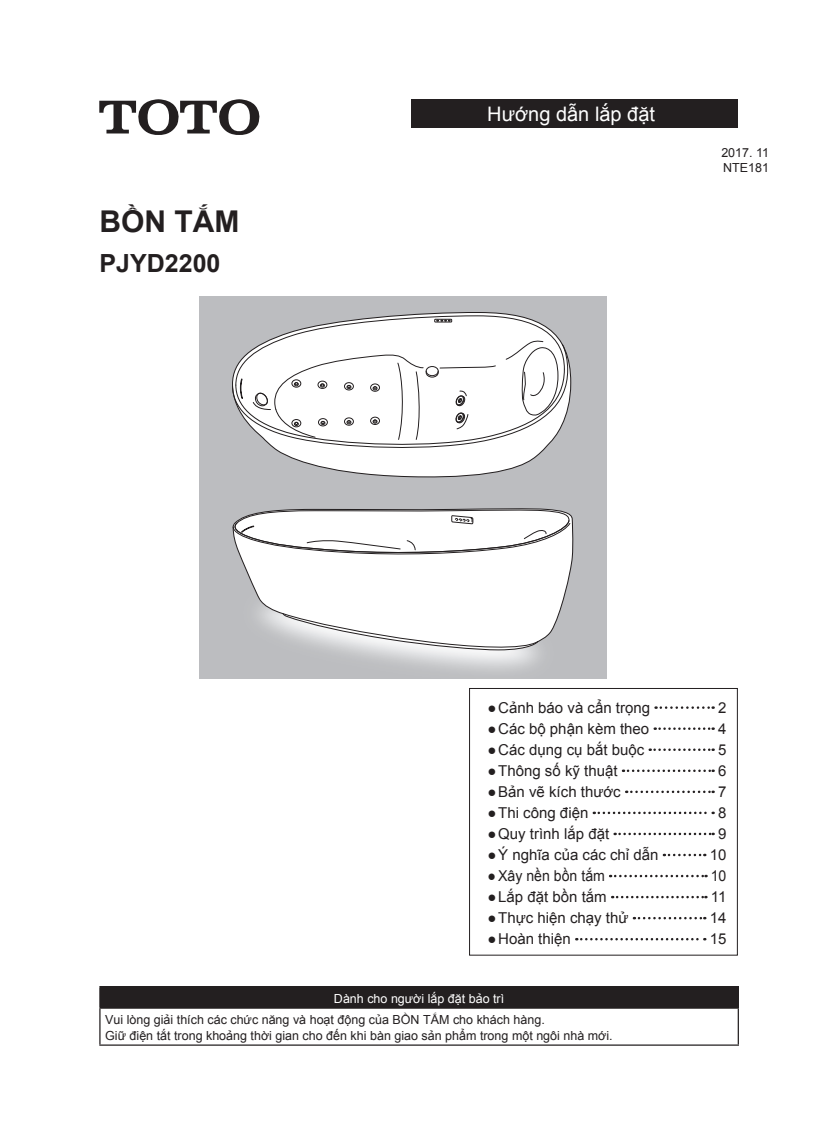
<style>
.page{position:relative;width:837px;height:1145px;background:#fff}
.page>*{position:absolute;margin:0;border:0;box-sizing:border-box;transform-origin:0 0}
.t1{font:700 30px "Arial";color:#231f20}
.t2{font:700 25px "Arial";color:#231f20}
.t3{font:20px "Arial";color:#fff}
.t4{font:15px "Arial";color:#231f20}
.t5{font:15px "Arial";color:#231f20;scale:.94 1}
.t6{font:12.5px/15.6px "Arial";color:#231f20}
.t7{font:12.5px "Arial";color:#fff}
</style>
<div class="page">
<div style="left:411px;top:99px;width:326px;height:29px;background:#231f20"></div>
<div style="left:100px;top:986px;width:638px;height:22px;background:#231f20"></div>
<hr style="left:99px;top:1007px;width:639px;height:1px;background:#231f20">
<hr style="left:99px;top:986px;width:639px;height:1px;background:#231f20">
<svg style="left:99px;top:987px;width:1px;height:20px"></svg>
<hr style="left:99px;top:1008px;width:1px;height:36px;background:#231f20">
<hr style="left:737px;top:1008px;width:1px;height:36px;background:#231f20">
<hr style="left:99px;top:1044px;width:639px;height:1px;background:#231f20">
<svg style="left:99px;top:99px;width:161px;height:36px"></svg>
<div style="left:198px;top:296px;width:408px;height:383px;background:#bcbdc0"></div>
<img style="left:385px;top:651px;width:155px;height:20px">
<svg style="left:341px;top:651px;width:197px;height:8px"></svg>
<svg style="left:279px;top:312px;width:292px;height:166px"></svg>
<svg style="left:232px;top:315px;width:336px;height:137px;background:#eaeaea"></svg>
<svg style="left:232px;top:508px;width:342px;height:143px;background:#ebebeb"></svg>
<svg style="left:655px;top:706px;width:58px;height:3px"></svg>
<svg style="left:654px;top:727px;width:59px;height:3px"></svg>
<svg style="left:649px;top:748px;width:64px;height:3px"></svg>
<svg style="left:622px;top:769px;width:91px;height:3px"></svg>
<svg style="left:626px;top:790px;width:87px;height:3px"></svg>
<svg style="left:593px;top:811px;width:120px;height:3px"></svg>
<svg style="left:614px;top:832px;width:99px;height:3px"></svg>
<svg style="left:663px;top:853px;width:42px;height:3px"></svg>
<svg style="left:610px;top:874px;width:96px;height:3px"></svg>
<svg style="left:612px;top:895px;width:94px;height:3px"></svg>
<svg style="left:633px;top:917px;width:72px;height:2px"></svg>
<svg style="left:576px;top:938px;width:129px;height:2px"></svg>
<div style="left:469px;top:688px;width:268px;height:267px;border:1px solid #231f20"></div>
<h1 class="t1" style="left:99px;top:201px;width:141px">BỒN TẮM</h1>
<h2 class="t2" style="left:99px;top:247px;width:122px">PJYD2200</h2>
<h3 class="t3" style="left:487px;top:100px;width:169px">Hướng dẫn lắp đặt</h3>
<p class="t6" style="left:721px;top:145px;width:49px">2017. 11<br>NTE181</p>
<p class="t4" style="left:487px;top:697px;width:164px">●Cảnh báo và cẩn trọng</p>
<p class="t4" style="left:717px;top:697px;width:10px">2</p>
<p class="t4" style="left:487px;top:718px;width:163px">●Các bộ phận kèm theo</p>
<p class="t4" style="left:717px;top:718px;width:10px">4</p>
<p class="t4" style="left:487px;top:739px;width:158px">●Các dụng cụ bắt buộc</p>
<p class="t4" style="left:717px;top:739px;width:10px">5</p>
<p class="t4" style="left:487px;top:760px;width:131px">●Thông số kỹ thuật</p>
<p class="t4" style="left:717px;top:760px;width:10px">6</p>
<p class="t4" style="left:487px;top:781px;width:135px">●Bản vẽ kích thước</p>
<p class="t4" style="left:717px;top:781px;width:10px">7</p>
<p class="t4" style="left:487px;top:802px;width:102px">●Thi công điện</p>
<p class="t4" style="left:717px;top:802px;width:10px">8</p>
<p class="t4" style="left:487px;top:823px;width:123px">●Quy trình lắp đặt</p>
<p class="t4" style="left:717px;top:823px;width:10px">9</p>
<p class="t4" style="left:487px;top:845px;width:172px">●Ý nghĩa của các chỉ dẫn</p>
<p class="t4" style="left:709px;top:845px;width:18px">10</p>
<p class="t5" style="left:487px;top:866px;width:126px">● Xây nền bồn tắm</p>
<p class="t5" style="left:710px;top:866px;width:18px">10</p>
<p class="t4" style="left:487px;top:887px;width:121px">●Lắp đặt bồn tắm</p>
<p class="t4" style="left:710px;top:887px;width:17px">11</p>
<p class="t4" style="left:487px;top:908px;width:142px">●Thực hiện chạy thử</p>
<p class="t4" style="left:709px;top:908px;width:18px">14</p>
<p class="t4" style="left:487px;top:929px;width:85px">●Hoàn thiện</p>
<p class="t4" style="left:709px;top:929px;width:18px">15</p>
<p class="t7" style="left:334px;top:990px;width:172px">Dành cho người lắp đặt bảo trì</p>
<p class="t6" style="left:105px;top:1012px;width:508px">Vui lòng giải thích các chức năng và hoạt động của BỒN TẮM cho khách hàng.<br>Giữ điện tắt trong khoảng thời gian cho đến khi bàn giao sản phẩm trong một ngôi nhà mới.</p>
</div>
